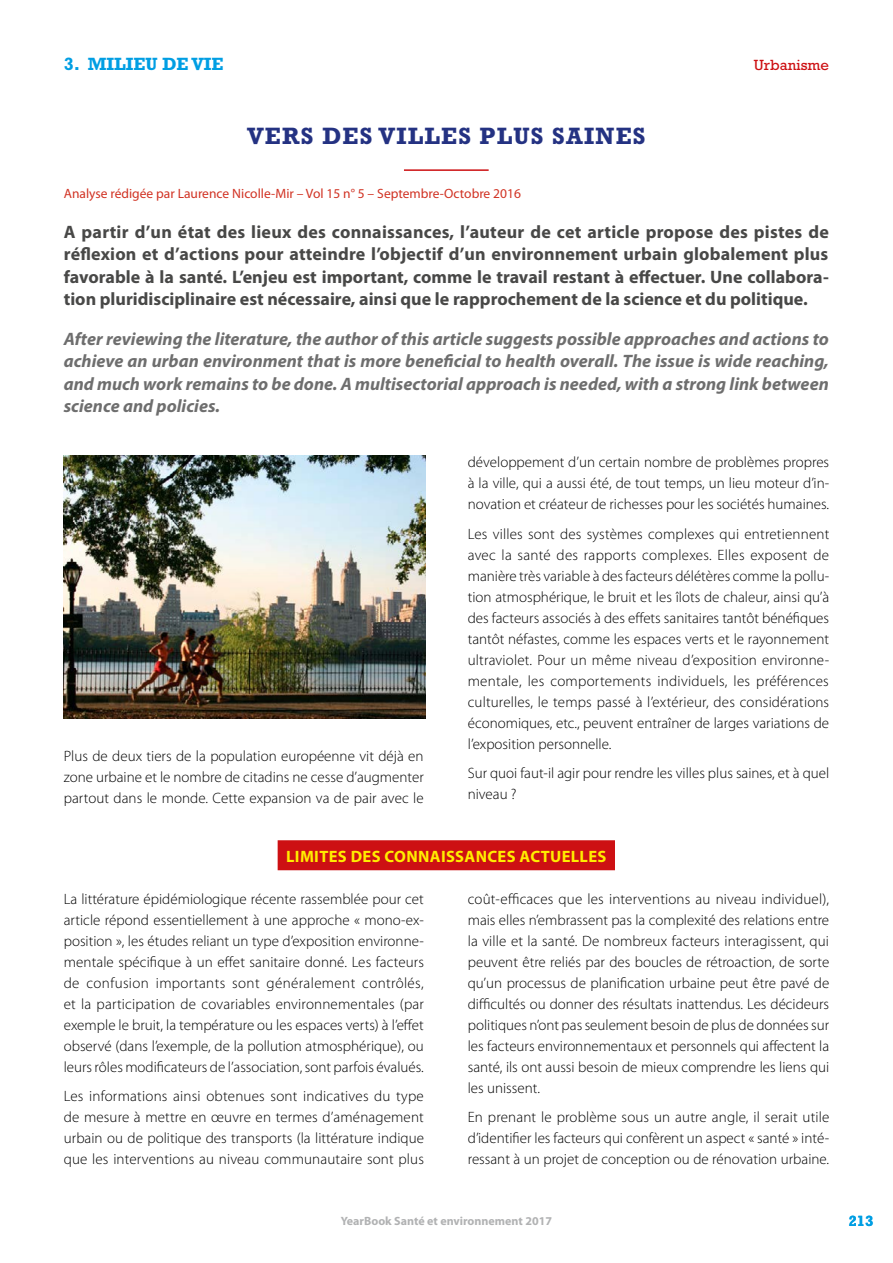
<style>
.page{position:relative;width:893px;height:1263px;background:#fff}
.page>*{position:absolute;margin:0;border:0;box-sizing:border-box;transform-origin:0 0}
.Titre_fiche{font:700 24px "Rockwell Std";letter-spacing:.05em;color:#243282}
.Chapo_FR{font:700 18px/22.5px "Myriad Pro";color:#484847;text-align:justify}
.Chapo_EN{font:italic 700 18px/22.5px "Myriad Pro";color:#6e6e6e;text-align:justify}
.t1{font:700 18px "Rockwell Std";color:#009ee3}
.Intertitre_1{font:700 16.5px "Myriad Pro";letter-spacing:.02em;color:#ffed00}
.Texte_courant{font:300 15px/21px "Myriad Pro";color:#000;text-align:justify}
.t2{font:15px "Rockwell Std";color:#cd1013}
.t3{font:700 15px "Rockwell Std";color:#009ee3}
.Réf_volume{font:13.5px "Myriad Pro";color:#d13324}
.t4{font:700 12px "Myriad Pro";color:#b1b2b3}
</style>
<div class="page">
<hr style="left:404px;top:169px;width:85px;height:2px;background:#cd1013">
<div style="left:278px;top:840px;width:337px;height:30px;background:#cd1013"></div>
<img style="left:64px;top:456px;width:361px;height:263px">
<p class="t1" style="left:64px;top:54px;width:161px">3. MILIEU DE VIE</p>
<p class="t2" style="left:754px;top:57px;width:77px">Urbanisme</p>
<h3 class="Titre_fiche" style="left:247px;top:122px;width:400px">VERS DES VILLES PLUS SAINES</h3>
<p class="Réf_volume" style="left:64px;top:186px;width:459px">Analyse rédigée par Laurence Nicolle-Mir – Vol 15 n° 5 – Septembre-Octobre 2016</p>
<p class="Chapo_FR" style="left:64px;top:221px;width:767px">A partir d’un état des lieux des connaissances, l’auteur de cet article propose des pistes de réflexion et d’actions pour atteindre l’objectif d’un environnement urbain globalement plus favorable à la santé. L’enjeu est important, comme le travail restant à effectuer. Une collabora&shy;tion pluridisciplinaire est nécessaire, ainsi que le rapprochement de la science et du politique.</p>
<p class="Chapo_EN" style="left:64px;top:328px;width:767px">After reviewing the literature, the author of this article suggests possible approaches and actions to achieve an urban environment that is more beneficial to health overall. The issue is wide reaching, and much work remains to be done. A multisectorial approach is needed, with a strong link between science and policies.</p>
<p class="Texte_courant" style="left:64px;top:746px;width:361px">Plus de deux tiers de la population européenne vit déjà en zone urbaine et le nombre de citadins ne cesse d’augmenter partout dans le monde. Cette expansion va de pair avec le</p>
<p class="Texte_courant" style="left:468px;top:452px;width:363px">développement d’un certain nombre de problèmes propres à la ville, qui a aussi été, de tout temps, un lieu moteur d’in&shy;novation et créateur de richesses pour les sociétés humaines.</p>
<p class="Texte_courant" style="left:468px;top:523px;width:363px">Les villes sont des systèmes complexes qui entretiennent avec la santé des rapports complexes. Elles exposent de manière très variable à des facteurs délétères comme la pollu&shy;tion atmosphérique, le bruit et les îlots de chaleur, ainsi qu’à des facteurs associés à des effets sanitaires tantôt bénéfiques tantôt néfastes, comme les espaces verts et le rayonnement ultraviolet. Pour un même niveau d’exposition environne&shy;mentale, les comportements individuels, les préférences culturelles, le temps passé à l’extérieur, des considérations économiques, etc., peuvent entraîner de larges variations de l’exposition personnelle.</p>
<p class="Texte_courant" style="left:468px;top:763px;width:363px">Sur quoi faut-il agir pour rendre les villes plus saines, et à quel niveau ?</p>
<p class="Intertitre_1" style="left:286px;top:847px;width:322px">LIMITES DES CONNAISSANCES ACTUELLES</p>
<p class="Texte_courant" style="left:64px;top:888px;width:362px">La littérature épidémiologique récente rassemblée pour cet article répond essentiellement à une approche « mono-ex&shy;position », les études reliant un type d’exposition environne&shy;mentale spécifique à un effet sanitaire donné. Les facteurs de confusion importants sont généralement contrôlés, et la participation de covariables environnementales (par exemple le bruit, la température ou les espaces verts) à l’effet observé (dans l’exemple, de la pollution atmosphérique), ou leurs rôles modificateurs de l’association, sont parfois évalués.</p>
<p class="Texte_courant" style="left:64px;top:1086px;width:362px">Les informations ainsi obtenues sont indicatives du type de mesure à mettre en œuvre en termes d’aménagement urbain ou de politique des transports (la littérature indique que les interventions au niveau communautaire sont plus</p>
<p class="Texte_courant" style="left:468px;top:888px;width:363px">coût-efficaces que les interventions au niveau individuel), mais elles n’embrassent pas la complexité des relations entre la ville et la santé. De nombreux facteurs interagissent, qui peuvent être reliés par des boucles de rétroaction, de sorte qu’un processus de planification urbaine peut être pavé de difficultés ou donner des résultats inattendus. Les décideurs politiques n’ont pas seulement besoin de plus de données sur les facteurs environnementaux et personnels qui affectent la santé, ils ont aussi besoin de mieux comprendre les liens qui les unissent.</p>
<p class="Texte_courant" style="left:468px;top:1107px;width:363px">En prenant le problème sous un autre angle, il serait utile d’identifier les facteurs qui confèrent un aspect « santé » inté&shy;ressant à un projet de conception ou de rénovation urbaine.</p>
<p class="t4" style="left:341px;top:1214px;width:213px">YearBook Santé et environnement 2017</p>
<p class="t3" style="left:849px;top:1211px;width:26px">213</p>
</div>
